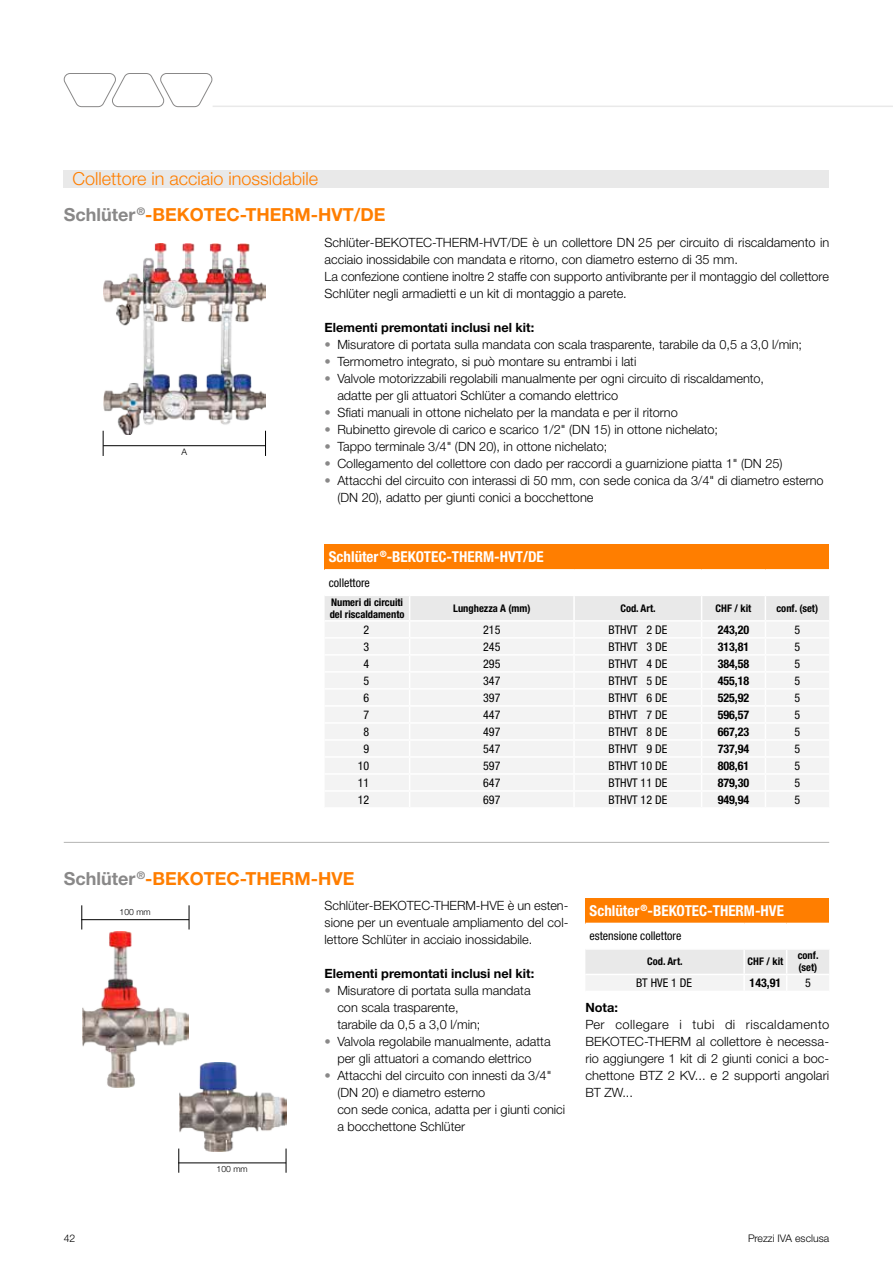
<style>
.page{position:relative;width:893px;height:1263px;background:#fff}
.page>*{position:absolute;margin:0;border:0;box-sizing:border-box;transform-origin:0 0}
.t1{font:700 18px "Helvetica Neue LTW1 G";color:#ff7e00}
.t2{font:300 18px "Helvetica Neue LTW1 G";color:#ff7e00}
.t3{font:700 condensed 15px "Helvetica Neue LTW1 G";color:#fff}
.t4{font:300 12.75px/17px "Helvetica Neue LTW1 G";color:#000}
.t5{font:700 12.75px "Helvetica Neue LTW1 G";color:#000}
.t6{font:condensed 12px "Helvetica Neue LTW1 G";color:#000}
.t7{font:700 condensed 12px "Helvetica Neue LTW1 G";color:#000}
.t8{font:700 condensed 10.5px/12px "Helvetica Neue LTW1 G";color:#000}
.t9{font:300 10.5px "Helvetica Neue LTW1 G";color:#000}
.t10{font:300 9px "Helvetica Neue LT Pro";color:#000}
.t11{font:300 8.55px "Helvetica Neue LT Pro";color:#000}
.s1{color:#898888}
</style>
<div class="page">
<svg style="left:64px;top:73px;width:148px;height:34px"></svg>
<hr style="left:213px;top:106px;width:680px;height:1px;background:#e9e9e9">
<img style="left:103px;top:244px;width:163px;height:191px">
<hr style="left:103px;top:445px;width:163px;height:1px;background:#000">
<svg style="left:265px;top:431px;width:1px;height:25px"></svg>
<svg style="left:103px;top:431px;width:1px;height:25px"></svg>
<div style="left:64px;top:170px;width:765px;height:17px;background:#e9e9e9"></div>
<div style="left:325px;top:544px;width:504px;height:26px;background:#ff7e00"></div>
<hr style="left:325px;top:569px;width:85px;height:2px;background:#fff">
<hr style="left:410px;top:569px;width:164px;height:2px;background:#fff">
<hr style="left:574px;top:569px;width:128px;height:2px;background:#fff">
<hr style="left:702px;top:569px;width:63px;height:2px;background:#fff">
<hr style="left:765px;top:569px;width:64px;height:2px;background:#fff">
<svg style="left:325px;top:596px;width:504px;height:211px"></svg>
<img style="left:82px;top:931px;width:107px;height:157px">
<img style="left:179px;top:1062px;width:107px;height:89px">
<hr style="left:178px;top:1162px;width:108px;height:1px;background:#000">
<svg style="left:286px;top:1148px;width:1px;height:25px"></svg>
<svg style="left:179px;top:1148px;width:1px;height:25px"></svg>
<hr style="left:81px;top:919px;width:108px;height:1px;background:#000">
<svg style="left:189px;top:905px;width:1px;height:24px"></svg>
<svg style="left:82px;top:905px;width:1px;height:24px"></svg>
<div style="left:585px;top:898px;width:244px;height:25px;background:#ff7e00"></div>
<svg style="left:585px;top:950px;width:244px;height:40px"></svg>
<hr style="left:64px;top:842px;width:765px;height:1px;background:#b4b4b3">
<h1 class="t2" style="left:73px;top:168px;width:247px">Collettore in acciaio inossidabile</h1>
<h1 class="t1" style="left:64px;top:204px;width:323px"><span class="s1">Schlüter</span> <sup>®</sup>-BEKOTEC-THERM-HVT/DE</h1>
<p class="t4" style="left:325px;top:234px;width:506px">Schlüter-BEKOTEC-THERM-HVT/DE è un collettore DN 25 per circuito di riscaldamento in acciaio inossidabile con mandata e ritorno, con diametro esterno di 35 mm.<br>La confezione contiene inoltre 2 staffe con supporto antivibrante per il montaggio del collettore Schlüter negli armadietti e un kit di montaggio a parete.</p>
<p class="t10" style="left:182px;top:447px;width:7px">A</p>
<p class="t5" style="left:325px;top:319px;width:211px">Elementi premontati inclusi nel kit:</p>
<p class="t4" style="left:325px;top:336px;width:479px"><span class="s1">•</span> Misuratore di portata sulla mandata con scala trasparente, tarabile da 0,5 a 3,0 l/min;</p>
<p class="t4" style="left:325px;top:353px;width:313px"><span class="s1">•</span> Termometro integrato, si può montare su entrambi i lati</p>
<p class="t4" style="left:337px;top:370px;width:428px;text-indent:-13px"><span class="s1">•</span> Valvole motorizzabili regolabili manualmente per ogni circuito di riscaldamento, adatte per gli attuatori Schlüter a comando elettrico</p>
<p class="t4" style="left:325px;top:404px;width:355px"><span class="s1">•</span> Sfiati manuali in ottone nichelato per la mandata e per il ritorno</p>
<p class="t4" style="left:325px;top:421px;width:395px"><span class="s1">•</span> Rubinetto girevole di carico e scarico 1/2" (DN 15) in ottone nichelato;</p>
<p class="t4" style="left:325px;top:438px;width:284px"><span class="s1">•</span> Tappo terminale 3/4" (DN 20), in ottone nichelato;</p>
<p class="t4" style="left:325px;top:455px;width:459px"><span class="s1">•</span> Collegamento del collettore con dado per raccordi a guarnizione piatta 1" (DN 25)</p>
<p class="t4" style="left:337px;top:472px;width:488px;text-indent:-13px"><span class="s1">•</span> Attacchi del circuito con interassi di 50 mm, con sede conica da 3/4" di diametro esterno (DN 20), adatto per giunti conici a bocchettone</p>
<p class="t3" style="left:329px;top:548px;width:217px">Schlüter <sup>®</sup>-BEKOTEC-THERM-HVT/DE</p>
<p class="t6" style="left:329px;top:575px;width:43px">collettore</p>
<p class="t8" style="left:330px;top:596px;width:76px">Numeri di circuiti del riscaldamento</p>
<p class="t8" style="left:453px;top:602px;width:79px">Lunghezza A (mm)</p>
<p class="t8" style="left:620px;top:602px;width:37px">Cod. Art.</p>
<p class="t8" style="left:716px;top:602px;width:37px">CHF / kit</p>
<p class="t8" style="left:776px;top:602px;width:43px">conf. (set)</p>
<p class="t6" style="left:363px;top:622px;width:7px">2</p>
<p class="t6" style="left:483px;top:622px;width:19px">215</p>
<p class="t6" style="left:608px;top:622px;width:60px">BTHVT 2 DE</p>
<p class="t7" style="left:718px;top:622px;width:33px">243,20</p>
<p class="t6" style="left:794px;top:622px;width:7px">5</p>
<p class="t6" style="left:363px;top:639px;width:7px">3</p>
<p class="t6" style="left:483px;top:639px;width:19px">245</p>
<p class="t6" style="left:608px;top:639px;width:60px">BTHVT 3 DE</p>
<p class="t7" style="left:718px;top:639px;width:33px">313,81</p>
<p class="t6" style="left:794px;top:639px;width:7px">5</p>
<p class="t6" style="left:363px;top:656px;width:7px">4</p>
<p class="t6" style="left:483px;top:656px;width:19px">295</p>
<p class="t6" style="left:608px;top:656px;width:60px">BTHVT 4 DE</p>
<p class="t7" style="left:718px;top:656px;width:33px">384,58</p>
<p class="t6" style="left:794px;top:656px;width:7px">5</p>
<p class="t6" style="left:363px;top:673px;width:7px">5</p>
<p class="t6" style="left:483px;top:673px;width:19px">347</p>
<p class="t6" style="left:608px;top:673px;width:60px">BTHVT 5 DE</p>
<p class="t7" style="left:718px;top:673px;width:33px">455,18</p>
<p class="t6" style="left:794px;top:673px;width:7px">5</p>
<p class="t6" style="left:363px;top:690px;width:7px">6</p>
<p class="t6" style="left:483px;top:690px;width:19px">397</p>
<p class="t6" style="left:608px;top:690px;width:60px">BTHVT 6 DE</p>
<p class="t7" style="left:718px;top:690px;width:33px">525,92</p>
<p class="t6" style="left:794px;top:690px;width:7px">5</p>
<p class="t6" style="left:363px;top:707px;width:7px">7</p>
<p class="t6" style="left:483px;top:707px;width:19px">447</p>
<p class="t6" style="left:608px;top:707px;width:60px">BTHVT 7 DE</p>
<p class="t7" style="left:718px;top:707px;width:33px">596,57</p>
<p class="t6" style="left:794px;top:707px;width:7px">5</p>
<p class="t6" style="left:363px;top:724px;width:7px">8</p>
<p class="t6" style="left:483px;top:724px;width:19px">497</p>
<p class="t6" style="left:608px;top:724px;width:60px">BTHVT 8 DE</p>
<p class="t7" style="left:718px;top:724px;width:33px">667,23</p>
<p class="t6" style="left:794px;top:724px;width:7px">5</p>
<p class="t6" style="left:363px;top:741px;width:7px">9</p>
<p class="t6" style="left:483px;top:741px;width:19px">547</p>
<p class="t6" style="left:608px;top:741px;width:60px">BTHVT 9 DE</p>
<p class="t7" style="left:718px;top:741px;width:33px">737,94</p>
<p class="t6" style="left:794px;top:741px;width:7px">5</p>
<p class="t6" style="left:358px;top:758px;width:13px">10</p>
<p class="t6" style="left:483px;top:758px;width:19px">597</p>
<p class="t6" style="left:608px;top:758px;width:60px">BTHVT 10 DE</p>
<p class="t7" style="left:718px;top:758px;width:33px">808,61</p>
<p class="t6" style="left:794px;top:758px;width:7px">5</p>
<p class="t6" style="left:358px;top:775px;width:13px">11</p>
<p class="t6" style="left:483px;top:775px;width:19px">647</p>
<p class="t6" style="left:608px;top:775px;width:60px">BTHVT 11 DE</p>
<p class="t7" style="left:718px;top:775px;width:33px">879,30</p>
<p class="t6" style="left:794px;top:775px;width:7px">5</p>
<p class="t6" style="left:358px;top:792px;width:13px">12</p>
<p class="t6" style="left:483px;top:792px;width:19px">697</p>
<p class="t6" style="left:608px;top:792px;width:60px">BTHVT 12 DE</p>
<p class="t7" style="left:718px;top:792px;width:33px">949,94</p>
<p class="t6" style="left:794px;top:792px;width:7px">5</p>
<h1 class="t1" style="left:64px;top:867px;width:292px"><span class="s1">Schlüter</span> <sup>®</sup>-BEKOTEC-THERM-HVE</h1>
<p class="t4" style="left:325px;top:897px;width:245px;text-align:justify">Schlüter-BEKOTEC-THERM-HVE è un esten&shy;sione per un eventuale ampliamento del col&shy;lettore Schlüter in acciaio inossidabile.</p>
<p class="t3" style="left:590px;top:902px;width:196px">Schlüter <sup>®</sup>-BEKOTEC-THERM-HVE</p>
<p class="t11" style="left:120px;top:907px;width:33px">100 mm</p>
<p class="t6" style="left:590px;top:929px;width:93px">estensione collettore</p>
<p class="t8" style="left:647px;top:956px;width:37px">Cod. Art.</p>
<p class="t8" style="left:747px;top:956px;width:37px">CHF / kit</p>
<p class="t8" style="left:798px;top:950px;width:22px">conf. (set)</p>
<p class="t6" style="left:636px;top:976px;width:57px">BT HVE 1 DE</p>
<p class="t7" style="left:750px;top:976px;width:33px">143,91</p>
<p class="t6" style="left:805px;top:976px;width:7px">5</p>
<p class="t5" style="left:325px;top:966px;width:211px">Elementi premontati inclusi nel kit:</p>
<p class="t4" style="left:337px;top:982px;width:195px;text-indent:-13px"><span class="s1">•</span> Misuratore di portata sulla mandata con scala trasparente,<br>tarabile da 0,5 a 3,0 l/min;</p>
<p class="t4" style="left:325px;top:1033px;width:228px;text-align:center"><span class="s1">•</span> Valvola regolabile manualmente, adatta per gli attuatori a comando elettrico</p>
<p class="t4" style="left:337px;top:1067px;width:229px;text-indent:-13px"><span class="s1">•</span> Attacchi del circuito con innesti da 3/4" (DN 20) e diametro esterno<br>con sede conica, adatta per i giunti conici a bocchettone Schlüter</p>
<p class="t5" style="left:585px;top:1000px;width:34px">Nota:</p>
<p class="t4" style="left:585px;top:1016px;width:245px;text-align:justify">Per collegare i tubi di riscaldamento BEKOTEC-THERM al collettore è necessa&shy;rio aggiungere 1 kit di 2 giunti conici a boc&shy;chettone BTZ 2 KV... e 2 supporti angolari BT ZW...</p>
<p class="t11" style="left:217px;top:1164px;width:33px">100 mm</p>
<p class="t9" style="left:64px;top:1231px;width:13px">42</p>
<p class="t9" style="left:748px;top:1231px;width:83px">Prezzi IVA esclusa</p>
</div>
